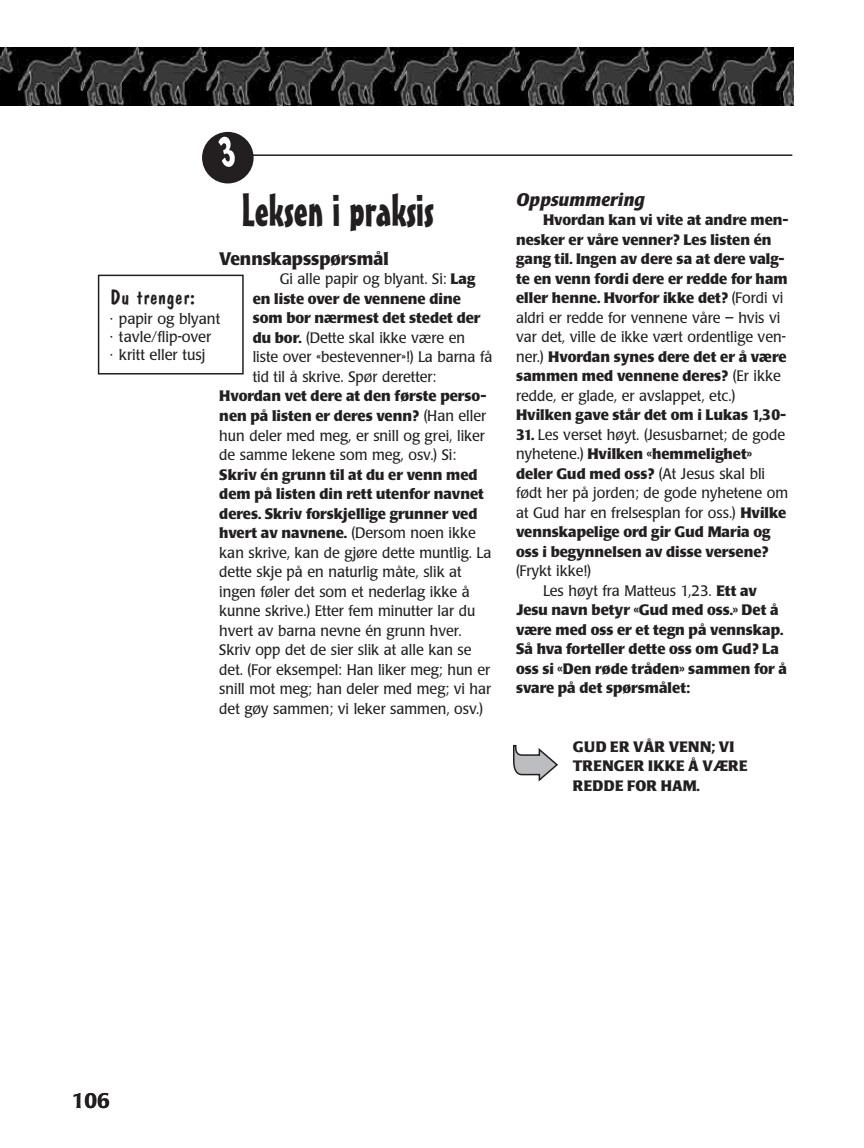
<style>
.page{position:relative;width:864px;height:1148px;background:#fff}
.page>*{position:absolute;margin:0;border:0;box-sizing:border-box;transform-origin:0 0}
.t1{font:45px "Mister Earl BT";color:#231f20}
.t2{font:21px "Dom Casual";color:#231f20;scale:1.05 1}
.t3{font:500 21px "Poppl Laudatio";color:#231f20}
.t4{font:700 18px "Poppl Laudatio";color:#231f20;scale:.95 1}
.t5{font:italic 700 18px "Poppl Laudatio";color:#231f20}
.t6{font:15px/19.5px "Poppl Laudatio";color:#231f20;scale:.95 1}
.t7{font:700 15px/19.5px "Poppl Laudatio";color:#231f20}
.t8{font:15px/18px "Poppl Laudatio";color:#231f20}
.t9{font:700 15px/19.5px "Poppl Laudatio";letter-spacing:.02em;color:#231f20}
.s1{font-weight:700}
.s2{font-weight:400}
</style>
<div class="page">
<img style="left:0;top:48px;width:793px;height:57px">
<hr style="left:251px;top:154px;width:541px;height:2px;background:#231f20">
<div style="left:98px;top:274px;width:146px;height:100px;border:2px solid #231f20"></div>
<svg style="left:513px;top:745px;width:45px;height:36px"></svg>
<svg style="left:202px;top:132px;width:52px;height:51px"></svg>
<h1 class="t1" style="left:242px;top:193px;width:194px">Leksen i praksis</h1>
<p class="t4" style="left:219px;top:251px;width:180px">Vennskapsspørsmål</p>
<p class="t6" style="left:253px;top:271px;width:254px;text-indent:27px">Gi alle papir og blyant. Si: <span class="s1">Lag en liste over de vennene dine som bor nærmest det stedet der du bor.</span> (Dette skal ikke være en liste over «bestevenner»!) La barna få tid til å skrive. Spør deretter:</p>
<p class="t6" style="left:219px;top:388px;width:283px;text-align:justify"><span class="s1">Hvordan vet dere at den første perso&shy;nen på listen er deres venn?</span> (Han eller hun deler med meg, er snill og grei, liker de samme lekene som meg, osv.) Si:</p>
<p class="t6" style="left:219px;top:466px;width:288px"><span class="s1">Skriv én grunn til at du er venn med dem på listen din rett utenfor navnet deres. Skriv forskjellige grunner ved hvert av navnene.</span> (Dersom noen ikke kan skrive, kan de gjøre dette muntlig. La dette skje på en naturlig måte, slik at ingen føler det som et nederlag ikke å kunne skrive.) Etter fem minutter lar du hvert av barna nevne én grunn hver.<br>Skriv opp det de sier slik at alle kan se det. (For eksempel: Han liker meg; hun er snill mot meg; han deler med meg; vi har det gøy sammen; vi leker sammen, osv.)</p>
<h2 class="t2" style="left:110px;top:288px;width:83px">Du trenger:</h2>
<p class="t8" style="left:110px;top:311px;width:112px">· papir og blyant · tavle/flip-over<br>· kritt eller tusj</p>
<p class="t5" style="left:516px;top:192px;width:130px">Oppsummering</p>
<p class="t7" style="left:516px;top:212px;width:274px;text-indent:27px">Hvordan kan vi vite at andre men&shy;nesker er våre venner? Les listen én gang til. Ingen av dere sa at dere valg&shy;te en venn fordi dere er redde for ham eller henne. Hvorfor ikke det? <span class="s2">(Fordi vi aldri er redde for vennene våre – hvis vi var det, ville de ikke vært ordentlige ven&shy;ner.)</span> Hvordan synes dere det er å være sammen med vennene deres? <span class="s2">(Er ikke redde, er glade, er avslappet, etc.)</span></p>
<p class="t7" style="left:516px;top:407px;width:272px">Hvilken gave står det om i Lukas 1,30-</p>
<p class="t6" style="left:516px;top:426px;width:288px"><span class="s1">31.</span> Les verset høyt. (Jesusbarnet; de gode nyhetene.) <span class="s1">Hvilken «hemmelighet» deler Gud med oss?</span> (At Jesus skal bli født her på jorden; de gode nyhetene om at Gud har en frelsesplan for oss.) <span class="s1">Hvilke vennskapelige ord gir Gud Maria og oss i begynnelsen av disse versene?</span></p>
<p class="t6" style="left:516px;top:563px;width:80px">(Frykt ikke!)</p>
<p class="t6" style="left:543px;top:582px;width:227px">Les høyt fra Matteus 1,23. <span class="s1">Ett av</span></p>
<p class="t7" style="left:516px;top:602px;width:264px">Jesu navn betyr «Gud med oss.» Det å</p>
<p class="t7" style="left:516px;top:621px;width:269px">være med oss er et tegn på vennskap.</p>
<p class="t7" style="left:516px;top:641px;width:264px">Så hva forteller dette oss om Gud? La</p>
<p class="t7" style="left:516px;top:660px;width:273px">oss si «Den røde tråden» sammen for å</p>
<p class="t7" style="left:516px;top:680px;width:175px">svare på det spørsmålet:</p>
<p class="t9" style="left:573px;top:738px;width:176px">GUD ER VÅR VENN; VI<br>TRENGER IKKE Å VÆRE<br>REDDE FOR HAM.</p>
<h2 class="t3" style="left:72px;top:1091px;width:40px">106</h2>
</div>
